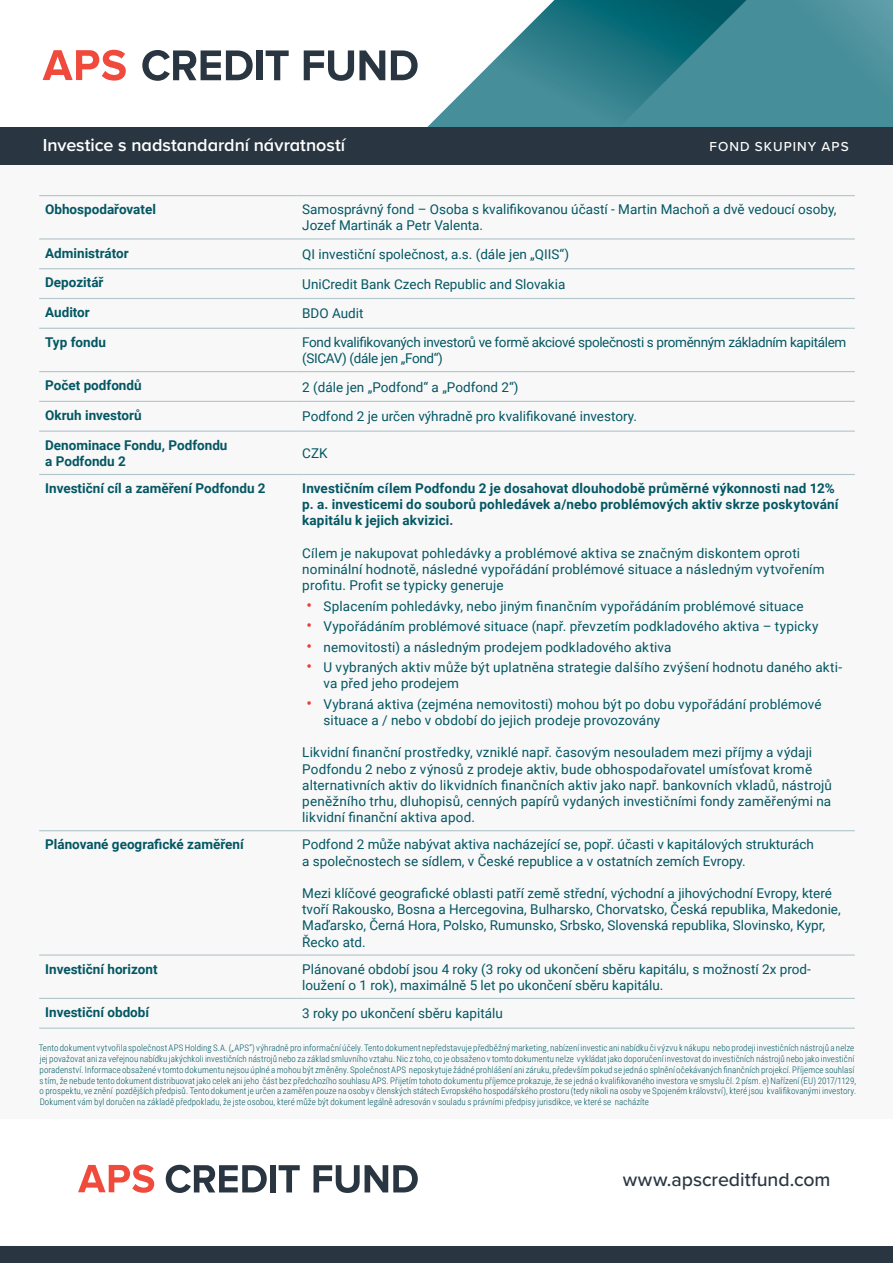
<style>
.page{position:relative;width:893px;height:1263px;background:#fff}
.page>*{position:absolute;margin:0;border:0;box-sizing:border-box;transform-origin:0 0}
.t1{font:500 19.5px "Proxima Nova";color:#293642}
.t2{font:600 18px "Proxima Nova A";color:#fff}
.t3{font:13.5px/16.2px "Roboto";color:#035763}
.t4{font:700 13.5px/16.2px "Roboto";color:#035763}
.t5{font:13.5px/16.2px "Roboto";letter-spacing:-.025em;color:#035763}
.t6{font:500 13.5px "Proxima Nova";letter-spacing:.08em;color:#fff}
.t7{font:300 9px/10.8px "Roboto Condensed";letter-spacing:.005em;color:#005864}
.s1{font-size:16.5px;color:#e83e33}
</style>
<div class="page">
<div style="left:0;top:165px;width:893px;height:953px;background:#f8f8f8"></div>
<svg style="left:78px;top:1164px;width:76px;height:29px"></svg>
<svg style="left:166px;top:1165px;width:101px;height:28px"></svg>
<div style="left:270px;top:1165px;width:6px;height:27px;background:#293642"></div>
<svg style="left:279px;top:1165px;width:21px;height:27px"></svg>
<svg style="left:313px;top:1165px;width:105px;height:28px"></svg>
<svg style="left:427px;top:0;width:191px;height:127px"></svg>
<svg style="left:618px;top:0;width:275px;height:127px;background:#3a8691"></svg>
<svg style="left:43px;top:50px;width:83px;height:31px"></svg>
<svg style="left:142px;top:50px;width:111px;height:31px"></svg>
<div style="left:257px;top:50px;width:6px;height:30px;background:#293642"></div>
<svg style="left:266px;top:50px;width:23px;height:30px"></svg>
<svg style="left:304px;top:50px;width:81px;height:31px"></svg>
<svg style="left:391px;top:50px;width:27px;height:30px"></svg>
<hr style="left:39px;top:238px;width:257px;height:2px;background:#b1c5cb">
<hr style="left:296px;top:238px;width:559px;height:2px;background:#b1c5cb">
<hr style="left:39px;top:268px;width:257px;height:1px;background:#b1c5cb">
<hr style="left:296px;top:268px;width:559px;height:1px;background:#b1c5cb">
<hr style="left:39px;top:298px;width:257px;height:1px;background:#b1c5cb">
<hr style="left:296px;top:298px;width:559px;height:1px;background:#b1c5cb">
<hr style="left:39px;top:328px;width:257px;height:1px;background:#b1c5cb">
<hr style="left:296px;top:328px;width:559px;height:1px;background:#b1c5cb">
<hr style="left:39px;top:371px;width:257px;height:1px;background:#b1c5cb">
<hr style="left:296px;top:371px;width:559px;height:1px;background:#b1c5cb">
<hr style="left:39px;top:401px;width:257px;height:1px;background:#b1c5cb">
<hr style="left:296px;top:401px;width:559px;height:1px;background:#b1c5cb">
<hr style="left:39px;top:431px;width:257px;height:1px;background:#b1c5cb">
<hr style="left:296px;top:431px;width:559px;height:1px;background:#b1c5cb">
<hr style="left:39px;top:474px;width:257px;height:1px;background:#b1c5cb">
<hr style="left:296px;top:474px;width:559px;height:1px;background:#b1c5cb">
<hr style="left:39px;top:830px;width:257px;height:1px;background:#b1c5cb">
<hr style="left:296px;top:830px;width:559px;height:1px;background:#b1c5cb">
<hr style="left:39px;top:954px;width:257px;height:2px;background:#b1c5cb">
<hr style="left:296px;top:954px;width:559px;height:2px;background:#b1c5cb">
<hr style="left:39px;top:998px;width:257px;height:1px;background:#b1c5cb">
<hr style="left:296px;top:998px;width:559px;height:1px;background:#b1c5cb">
<hr style="left:39px;top:1027px;width:257px;height:2px;background:#b1c5cb">
<hr style="left:296px;top:1027px;width:559px;height:2px;background:#b1c5cb">
<hr style="left:39px;top:195px;width:257px;height:1px;background:#b1c5cb">
<hr style="left:296px;top:195px;width:559px;height:1px;background:#b1c5cb">
<div style="left:0;top:1246px;width:893px;height:17px;background:#293642"></div>
<div style="left:0;top:127px;width:893px;height:38px;background:#293642"></div>
<h2 class="t2" style="left:43px;top:132px;width:304px">Investice s nadstandardní návratností</h2>
<p class="t6" style="left:710px;top:137px;width:141px">FOND SKUPINY APS</p>
<p class="t4" style="left:45px;top:201px;width:112px">Obhospodařovatel</p>
<p class="t3" style="left:302px;top:201px;width:536px">Samosprávný fond – Osoba s kvalifikovanou účastí - Martin Machoň a dvě vedoucí osoby,<br>Jozef Martinák a Petr Valenta.</p>
<p class="t4" style="left:45px;top:244px;width:85px">Administrátor</p>
<p class="t3" style="left:302px;top:245px;width:268px">QI investiční společnost, a.s. (dále jen „QIIS“)</p>
<p class="t4" style="left:45px;top:274px;width:60px">Depozitář</p>
<p class="t3" style="left:302px;top:275px;width:265px">UniCredit Bank Czech Republic and Slovakia</p>
<p class="t4" style="left:45px;top:304px;width:46px">Auditor</p>
<p class="t3" style="left:302px;top:305px;width:63px">BDO Audit</p>
<p class="t4" style="left:45px;top:333px;width:62px">Typ fondu</p>
<p class="t5" style="left:302px;top:333px;width:546px">Fond kvalifikovaných investorů ve formě akciové společnosti s proměnným základním kapitálem (SICAV) (dále jen „Fond“)</p>
<p class="t4" style="left:45px;top:377px;width:98px">Počet podfondů</p>
<p class="t3" style="left:302px;top:378px;width:218px">2 (dále jen „Podfond“ a „Podfond 2“)</p>
<p class="t4" style="left:45px;top:407px;width:98px">Okruh investorů</p>
<p class="t3" style="left:302px;top:408px;width:336px">Podfond 2 je určen výhradně pro kvalifikované investory.</p>
<p class="t4" style="left:45px;top:436px;width:184px">Denominace Fondu, Podfondu a Podfondu 2</p>
<p class="t3" style="left:302px;top:444px;width:27px">CZK</p>
<p class="t4" style="left:45px;top:480px;width:222px">Investiční cíl a zaměření Podfondu 2</p>
<p class="t4" style="left:302px;top:480px;width:538px">Investičním cílem Podfondu 2 je dosahovat dlouhodobě průměrné výkonnosti nad 12% p. a. investicemi do souborů pohledávek a/nebo problémových aktiv skrze poskytování kapitálu k jejich akvizici.</p>
<p class="t3" style="left:302px;top:544px;width:524px">Cílem je nakupovat pohledávky a problémové aktiva se značným diskontem oproti nominální hodnotě, následné vypořádání problémové situace a následným vytvořením profitu. Profit se typicky generuje</p>
<p class="t3" style="left:306px;top:597px;width:499px"><span class="s1">•</span> Splacením pohledávky, nebo jiným finančním vypořádáním problémové situace</p>
<p class="t3" style="left:306px;top:618px;width:514px"><span class="s1">•</span> Vypořádáním problémové situace (např. převzetím podkladového aktiva – typicky</p>
<p class="t3" style="left:306px;top:638px;width:366px"><span class="s1">•</span> nemovitosti) a následným prodejem podkladového aktiva</p>
<p class="t3" style="left:323px;top:659px;width:520px;text-indent:-17px"><span class="s1">•</span> U vybraných aktiv může být uplatněna strategie dalšího zvýšení hodnotu daného akti&shy;va před jeho prodejem</p>
<p class="t3" style="left:323px;top:695px;width:499px;text-indent:-17px"><span class="s1">•</span> Vybraná aktiva (zejména nemovitosti) mohou být po dobu vypořádání problémové situace a / nebo v období do jejich prodeje provozovány</p>
<p class="t3" style="left:302px;top:744px;width:531px">Likvidní finanční prostředky, vzniklé např. časovým nesouladem mezi příjmy a výdaji Podfondu 2 nebo z výnosů z prodeje aktiv, bude obhospodařovatel umísťovat kromě alternativních aktiv do likvidních finančních aktiv jako např. bankovních vkladů, nástrojů peněžního trhu, dluhopisů, cenných papírů vydaných investičními fondy zaměřenými na likvidní finanční aktiva apod.</p>
<p class="t4" style="left:45px;top:836px;width:200px">Plánované geografické zaměření</p>
<p class="t3" style="left:302px;top:836px;width:513px">Podfond 2 může nabývat aktiva nacházející se, popř. účasti v kapitálových strukturách a společnostech se sídlem, v České republice a v ostatních zemích Evropy.</p>
<p class="t3" style="left:302px;top:884px;width:540px">Mezi klíčové geografické oblasti patří země střední, východní a jihovýchodní Evropy, které tvoří Rakousko, Bosna a Hercegovina, Bulharsko, Chorvatsko, Česká republika, Makedonie, Maďarsko, Černá Hora, Polsko, Rumunsko, Srbsko, Slovenská republika, Slovinsko, Kypr, Řecko atd.</p>
<p class="t4" style="left:45px;top:960px;width:114px">Investiční horizont</p>
<p class="t3" style="left:302px;top:960px;width:510px">Plánované období jsou 4 roky (3 roky od ukončení sběru kapitálu, s možností 2x prod&shy;loužení o 1 rok), maximálně 5 let po ukončení sběru kapitálu.</p>
<p class="t4" style="left:45px;top:1004px;width:106px">Investiční období</p>
<p class="t3" style="left:302px;top:1005px;width:202px">3 roky po ukončení sběru kapitálu</p>
<p class="t7" style="left:39px;top:1042px;width:819px">Tento dokument vytvořila společnost APS Holding S.A. („APS“) výhradně pro informační účely. Tento dokument nepředstavuje předběžný marketing, nabízení investic ani nabídku či výzvu k nákupu nebo prodeji investičních nástrojů a nelze jej považovat ani za veřejnou nabídku jakýchkoli investičních nástrojů nebo za základ smluvního vztahu. Nic z toho, co je obsaženo v tomto dokumentu nelze vykládat jako doporučení investovat do investičních nástrojů nebo jako investiční poradenství. Informace obsažené v tomto dokumentu nejsou úplné a mohou být změněny. Společnost APS neposkytuje žádné prohlášení ani záruku, především pokud se jedná o splnění očekávaných finančních projekcí. Příjemce souhlasí s tím, že nebude tento dokument distribuovat jako celek ani jeho část bez předchozího souhlasu APS. Přijetím tohoto dokumentu příjemce prokazuje, že se jedná o kvalifikovaného investora ve smyslu čl. 2 písm. e) Nařízení (EU) 2017/1129, o prospektu, ve znění pozdějších předpisů. Tento dokument je určen a zaměřen pouze na osoby v členských státech Evropského hospodářského prostoru (tedy nikoli na osoby ve Spojeném království), které jsou kvalifikovanými investory.<br>Dokument vám byl doručen na základě předpokladu, že jste osobou, které může být dokument legálně adresován v souladu s právními předpisy jurisdikce, ve které se nacházíte</p>
<h1 class="t1" style="left:623px;top:1165px;width:209px">www.apscreditfund.com</h1>
</div>
